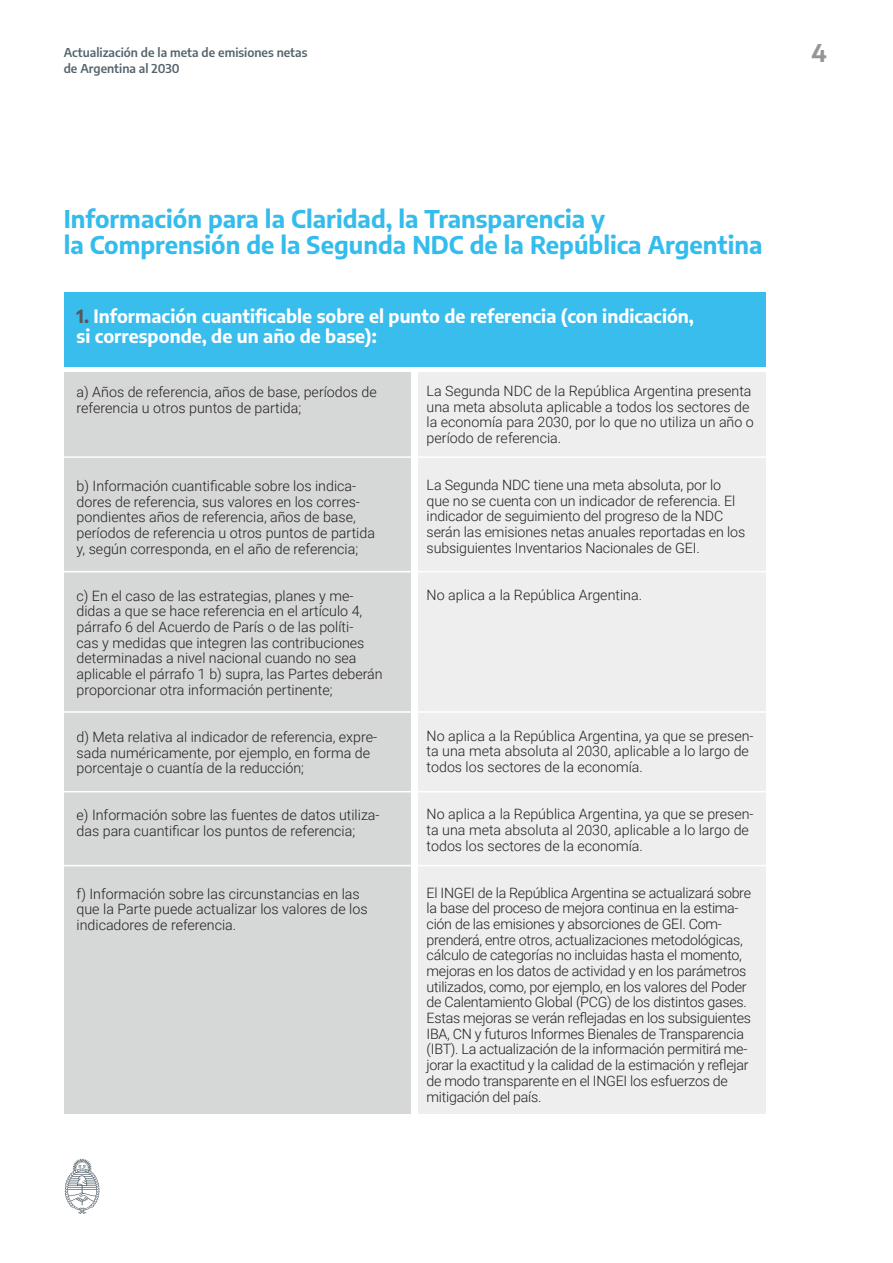
<style>
.page{position:relative;width:893px;height:1263px;background:#fff}
.page>*{position:absolute;margin:0;border:0;box-sizing:border-box;transform-origin:0 0}
.t1{font:700 24px/26.4px "Encode Sans";color:#34bced}
.t2{font:700 24px "Encode Sans";color:#949594}
.t3{font:700 18px/19.8px "Encode Sans";color:#fff}
.t4{font:300 14.25px/15.6px "Roboto";color:#231f20}
.t5{font:300 14.25px/15.8px "Roboto";letter-spacing:-.02em;color:#231f20}
.t6{font:600 12px/15.8px "Encode Sans";color:#55636c}
.s1{color:#575855}
</style>
<div class="page">
<svg style="left:65px;top:1159px;width:34px;height:55px"></svg>
<div style="left:418px;top:372px;width:347px;height:742px;background:#eeeeef"></div>
<div style="left:64px;top:372px;width:346px;height:742px;background:#d6d7d7"></div>
<div style="left:64px;top:292px;width:701px;height:75px;background:#39bded"></div>
<hr style="left:57px;top:456px;width:714px;height:2px;background:#fff">
<hr style="left:58px;top:571px;width:713px;height:1px;background:#fff">
<hr style="left:58px;top:711px;width:713px;height:2px;background:#fff">
<hr style="left:54px;top:791px;width:713px;height:1px;background:#fff">
<hr style="left:58px;top:865px;width:713px;height:1px;background:#fff">
<p class="t6" style="left:64px;top:44px;width:245px">Actualización de la meta de emisiones netas de Argentina al 2030</p>
<h1 class="t2" style="left:811px;top:35px;width:17px">4</h1>
<h1 class="t1" style="left:64px;top:204px;width:700px">Información para la Claridad, la Transparencia y<br>la Comprensión de la Segunda NDC de la República Argentina</h1>
<p class="t3" style="left:77px;top:305px;width:619px"><span class="s1">1.</span> Información cuantificable sobre el punto de referencia (con indicación, si corresponde, de un año de base):</p>
<p class="t4" style="left:77px;top:383px;width:302px">a) Años de referencia, años de base, períodos de referencia u otros puntos de partida;</p>
<p class="t4" style="left:77px;top:478px;width:300px">b) Información cuantificable sobre los indica&shy;dores de referencia, sus valores en los corres&shy;pondientes años de referencia, años de base, períodos de referencia u otros puntos de partida y, según corresponda, en el año de referencia;</p>
<p class="t4" style="left:77px;top:587px;width:308px">c) En el caso de las estrategias, planes y me&shy;didas a que se hace referencia en el artículo 4, párrafo 6 del Acuerdo de París o de las políti-<br>cas y medidas que integren las contribuciones determinadas a nivel nacional cuando no sea aplicable el párrafo 1 b) supra, las Partes deberán proporcionar otra información pertinente;</p>
<p class="t4" style="left:77px;top:728px;width:302px">d) Meta relativa al indicador de referencia, expre&shy;sada numéricamente, por ejemplo, en forma de porcentaje o cuantía de la reducción;</p>
<p class="t4" style="left:77px;top:807px;width:305px">e) Información sobre las fuentes de datos utiliza&shy;das para cuantificar los puntos de referencia;</p>
<p class="t4" style="left:77px;top:885px;width:293px">f) Información sobre las circunstancias en las que la Parte puede actualizar los valores de los indicadores de referencia.</p>
<p class="t4" style="left:427px;top:382px;width:329px">La Segunda NDC de la República Argentina presenta una meta absoluta aplicable a todos los sectores de la economía para 2030, por lo que no utiliza un año o período de referencia.</p>
<p class="t4" style="left:427px;top:476px;width:320px">La Segunda NDC tiene una meta absoluta, por lo que no se cuenta con un indicador de referencia. El indicador de seguimiento del progreso de la NDC serán las emisiones netas anuales reportadas en los subsiguientes Inventarios Nacionales de GEI.</p>
<p class="t4" style="left:427px;top:586px;width:217px">No aplica a la República Argentina.</p>
<p class="t4" style="left:427px;top:727px;width:329px">No aplica a la República Argentina, ya que se presen&shy;ta una meta absoluta al 2030, aplicable a lo largo de todos los sectores de la economía.</p>
<p class="t4" style="left:427px;top:806px;width:329px">No aplica a la República Argentina, ya que se presen&shy;ta una meta absoluta al 2030, aplicable a lo largo de todos los sectores de la economía.</p>
<p class="t5" style="left:427px;top:884px;width:326px">El INGEI de la República Argentina se actualizará sobre la base del proceso de mejora continua en la estima&shy;ción de las emisiones y absorciones de GEI. Com&shy;prenderá, entre otros, actualizaciones metodológicas, cálculo de categorías no incluidas hasta el momento, mejoras en los datos de actividad y en los parámetros utilizados, como, por ejemplo, en los valores del Poder de Calentamiento Global (PCG) de los distintos gases.<br>Estas mejoras se verán reflejadas en los subsiguientes IBA, CN y futuros Informes Bienales de Transparencia (IBT). La actualización de la información permitirá me&shy;jorar la exactitud y la calidad de la estimación y reflejar de modo transparente en el INGEI los esfuerzos de mitigación del país.</p>
</div>
